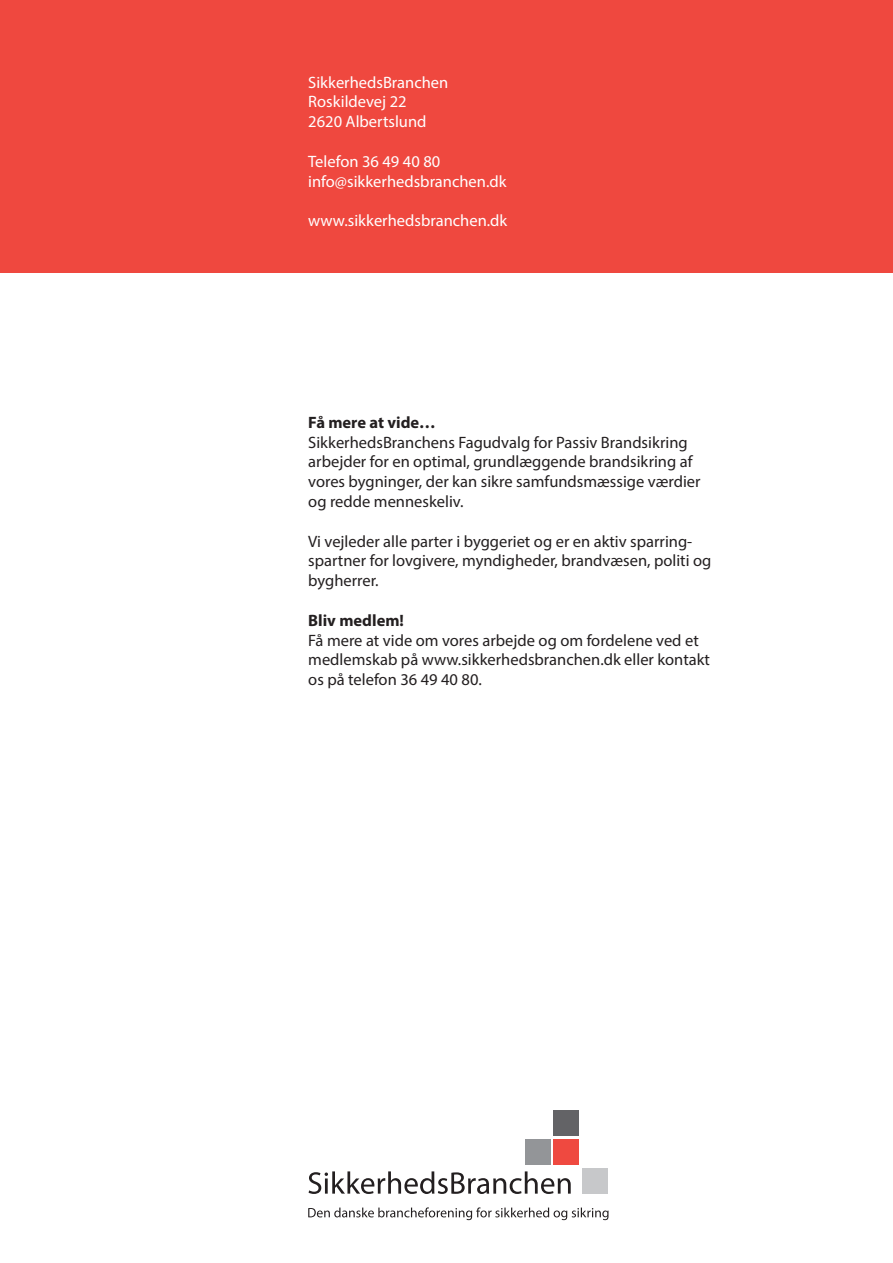
<style>
.page{position:relative;width:893px;height:1263px;background:#fff}
.page>*{position:absolute;margin:0;border:0;box-sizing:border-box;transform-origin:0 0}
.t1{font:16.5px/19.8px "Myriad Pro";color:#231f20}
.t2{font:16.5px/19.8px "Myriad Pro";color:#fff}
.t3{font:700 16.5px "Myriad Pro";color:#231f20}
</style>
<div class="page">
<div style="left:0;top:0;width:893px;height:272px;background:#ef483f"></div>
<div style="left:553px;top:1139px;width:26px;height:26px;background:#ef4940"></div>
<div style="left:553px;top:1110px;width:26px;height:26px;background:#636366"></div>
<div style="left:582px;top:1168px;width:26px;height:25px;background:#c7c8ca"></div>
<div style="left:525px;top:1139px;width:26px;height:26px;background:#939598"></div>
<svg style="left:309px;top:1171px;width:262px;height:23px"></svg>
<svg style="left:308px;top:1207px;width:301px;height:13px"></svg>
<p class="t2" style="left:308px;top:74px;width:142px">SikkerhedsBranchen<br>Roskildevej 22<br>2620 Albertslund</p>
<p class="t2" style="left:308px;top:153px;width:200px">Telefon 36 49 40 80 info@sikkerhedsbranchen.dk</p>
<p class="t2" style="left:308px;top:212px;width:200px">www.sikkerhedsbranchen.dk</p>
<p class="t3" style="left:308px;top:416px;width:129px">Få mere at vide…</p>
<p class="t1" style="left:308px;top:433px;width:394px">SikkerhedsBranchens Fagudvalg for Passiv Brandsikring arbejder for en optimal, grundlæggende brandsikring af vores bygninger, der kan sikre samfundsmæssige værdier og redde menneskeliv.</p>
<p class="t1" style="left:308px;top:532px;width:405px">Vi vejleder alle parter i byggeriet og er en aktiv sparring&shy;spartner for lovgivere, myndigheder, brandvæsen, politi og bygherrer.</p>
<p class="t3" style="left:308px;top:614px;width:97px">Bliv medlem!</p>
<p class="t1" style="left:308px;top:631px;width:403px">Få mere at vide om vores arbejde og om fordelene ved et medlemskab på www.sikkerhedsbranchen.dk eller kontakt os på telefon 36 49 40 80.</p>
</div>
